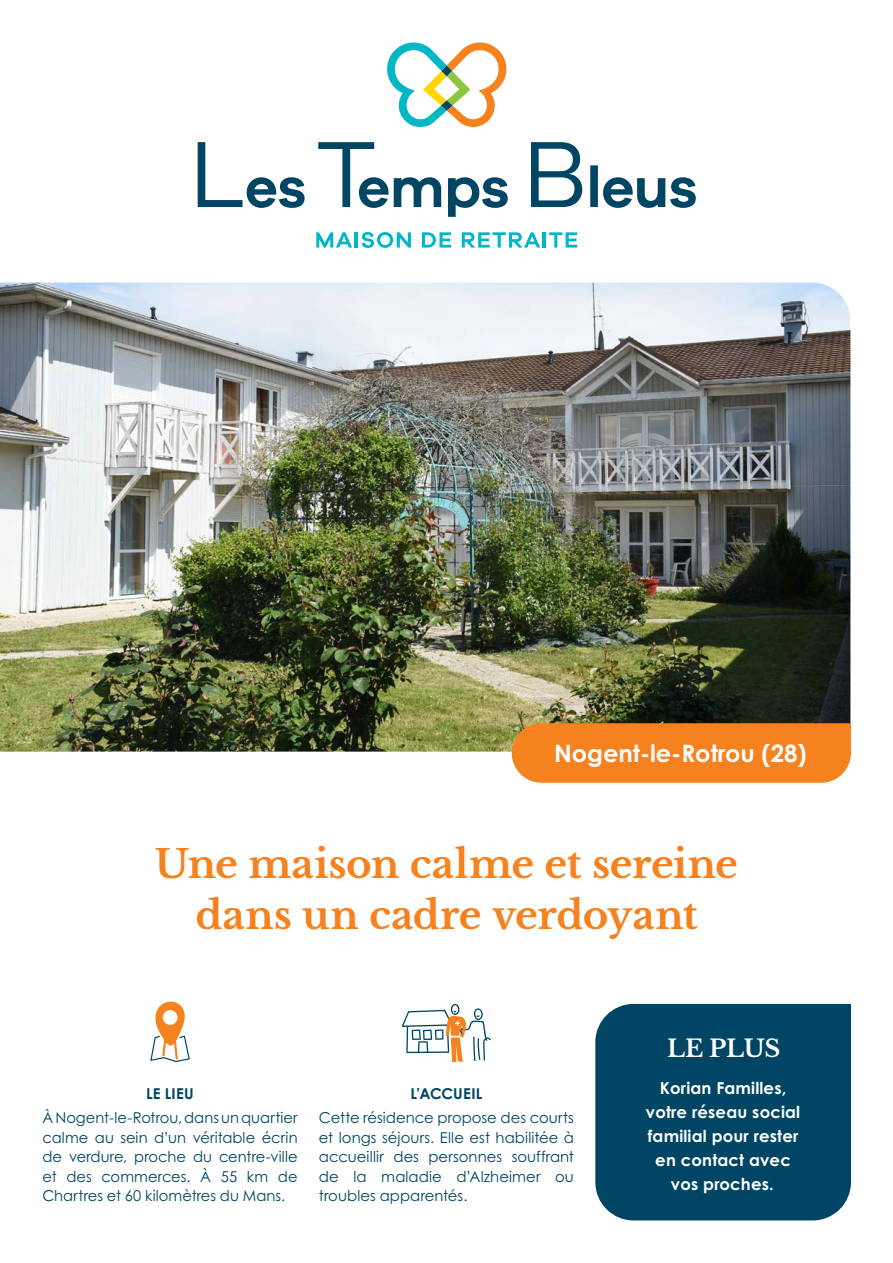
<style>
.page{position:relative;width:893px;height:1263px;background:#fff}
.page>*{position:absolute;margin:0;border:0;box-sizing:border-box;transform-origin:0 0}
.t1{font:700 39px/51px "Libre Baskerville";letter-spacing:-.01em;color:#f5821f;text-align:center}
.t2{font:700 24px "Century Gothic Std";color:#fff}
.t3{font:700 24px "Libre Baskerville";letter-spacing:-.01em;color:#fff}
.t4{font:700 16.5px/24px "Century Gothic Std";letter-spacing:.01em;color:#fff;text-align:center}
.t5{font:15px/19.5px "Century Gothic Std";letter-spacing:.005em;color:#004563;text-align:justify}
.t6{font:700 15px "Century Gothic Std";letter-spacing:.01em;color:#004563}
</style>
<div class="page">
<img style="left:0;top:283px;width:850px;height:469px">
<div style="left:595px;top:1004px;width:256px;height:216px;background:#004563"></div>
<svg style="left:150px;top:1002px;width:40px;height:60px"></svg>
<div style="left:163px;top:1010px;width:14px;height:15px;background:#fff;border-radius:50%"></div>
<svg style="left:402px;top:1003px;width:89px;height:59px"></svg>
<div style="left:512px;top:723px;width:339px;height:60px;background:#f5821f"></div>
<svg style="left:387px;top:42px;width:119px;height:85px"></svg>
<svg style="left:316px;top:232px;width:36px;height:16px"></svg>
<hr style="left:355px;top:232px;width:3px;height:16px;background:#00b7c6">
<svg style="left:362px;top:232px;width:49px;height:16px"></svg>
<svg style="left:422px;top:232px;width:29px;height:16px"></svg>
<svg style="left:462px;top:232px;width:78px;height:16px"></svg>
<hr style="left:543px;top:232px;width:3px;height:16px;background:#00b7c6">
<svg style="left:549px;top:232px;width:28px;height:16px"></svg>
<svg style="left:198px;top:142px;width:498px;height:75px"></svg>
<h2 class="t2" style="left:554px;top:744px;width:254px">Nogent-le-Rotrou (28)</h2>
<h1 class="t1" style="left:155px;top:839px;width:585px">Une maison calme et sereine dans un cadre verdoyant</h1>
<p class="t6" style="left:146px;top:1088px;width:49px">LE LIEU</p>
<p class="t5" style="left:43px;top:1110px;width:257px">À Nogent-le-Rotrou, dans un quartier calme au sein d’un véritable écrin de verdure, proche du centre-ville et des commerces. À 55 km de Chartres et 60 kilomètres du Mans.</p>
<p class="t6" style="left:410px;top:1088px;width:73px">L’ACCUEIL</p>
<p class="t5" style="left:319px;top:1110px;width:257px">Cette résidence propose des courts et longs séjours. Elle est habilitée à accueillir des personnes souffrant de la maladie d’Alzheimer ou troubles apparentés.</p>
<h2 class="t3" style="left:667px;top:1035px;width:115px">LE PLUS</h2>
<p class="t4" style="left:646px;top:1078px;width:156px">Korian Familles, votre réseau social familial pour rester en contact avec vos proches.</p>
</div>
